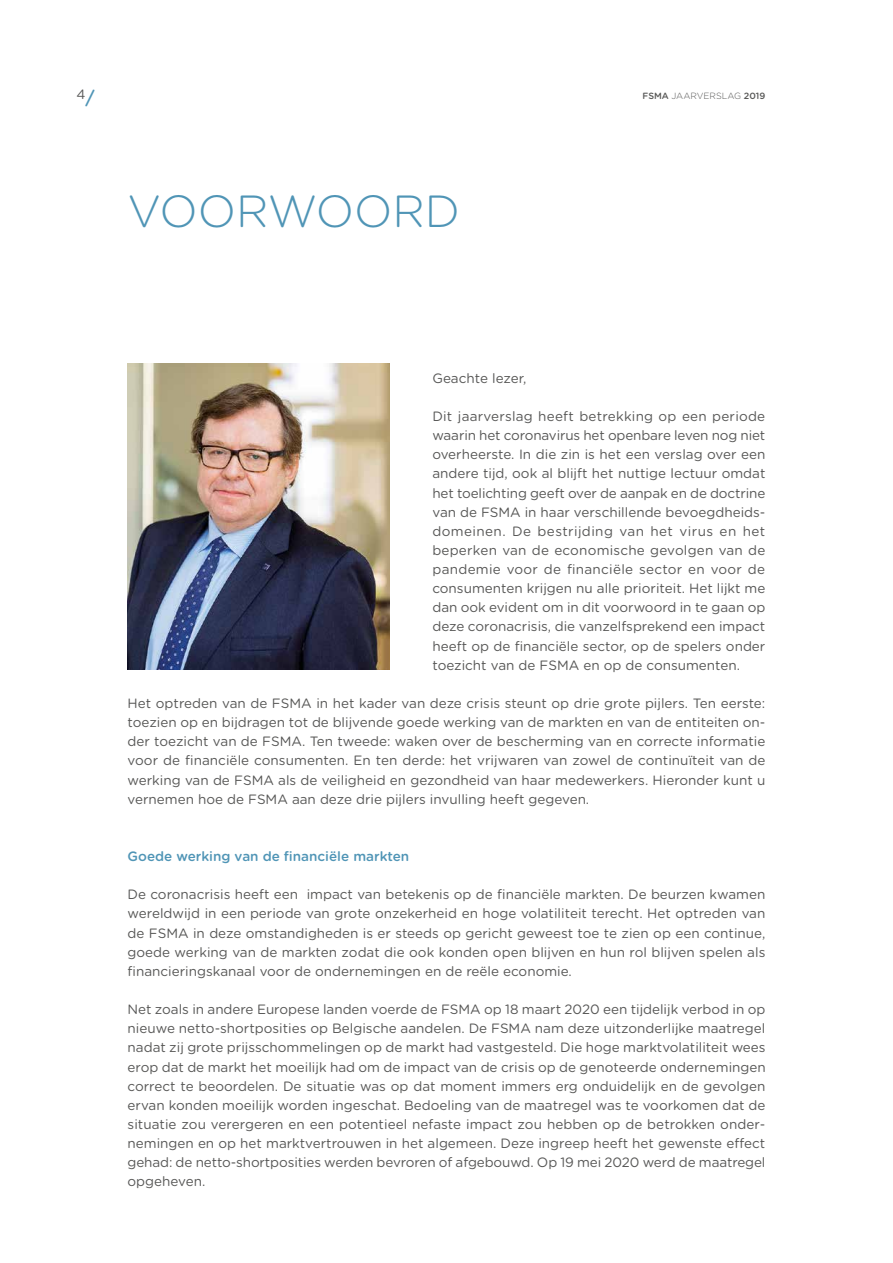
<style>
.page{position:relative;width:893px;height:1263px;background:#fff}
.page>*{position:absolute;margin:0;border:0;box-sizing:border-box;transform-origin:0 0}
.t1{font:300 45px "Gotham Rounded";color:#5095b6}
.t2{font:13.5px/19.2px "Gotham Rounded";color:#575756;text-align:justify}
.t3{font:500 13.5px "Gotham Rounded";color:#5095b6}
.t4{font:300 9px "Gotham Rounded";color:#575756}
.s1{font-weight:500;font-size:18px;color:#5095b6}
.s2{font-weight:500}
</style>
<div class="page">
<img style="left:128px;top:364px;width:262px;height:306px">
<p class="t2" style="left:77px;top:84px;width:20px">4<span class="s1">/</span></p>
<p class="t4" style="left:642px;top:90px;width:124px"><span class="s2">FSMA</span> JAARVERSLAG <span class="s2">2019</span></p>
<h1 class="t1" style="left:128px;top:181px;width:334px">VOORWOORD</h1>
<p class="t2" style="left:432px;top:368px;width:95px">Geachte lezer,</p>
<p class="t2" style="left:432px;top:406px;width:335px">Dit jaarverslag heeft betrekking op een periode waarin het coronavirus het openbare leven nog niet overheerste. In die zin is het een verslag over een andere tijd, ook al blijft het nuttige lectuur omdat het toelichting geeft over de aanpak en de doctrine van de FSMA in haar verschillende bevoegdheids&shy;domeinen. De bestrijding van het virus en het beperken van de economische gevolgen van de pandemie voor de financiële sector en voor de consumenten krijgen nu alle prioriteit. Het lijkt me dan ook evident om in dit voorwoord in te gaan op deze coronacrisis, die vanzelfsprekend een impact heeft op de financiële sector, op de spelers onder toezicht van de FSMA en op de consumenten.</p>
<p class="t2" style="left:128px;top:693px;width:639px">Het optreden van de FSMA in het kader van deze crisis steunt op drie grote pijlers. Ten eerste: toezien op en bijdragen tot de blijvende goede werking van de markten en van de entiteiten on&shy;der toezicht van de FSMA. Ten tweede: waken over de bescherming van en correcte informatie voor de financiële consumenten. En ten derde: het vrijwaren van zowel de continuïteit van de werking van de FSMA als de veiligheid en gezondheid van haar medewerkers. Hieronder kunt u vernemen hoe de FSMA aan deze drie pijlers invulling heeft gegeven.</p>
<p class="t3" style="left:128px;top:847px;width:283px">Goede werking van de financiële markten</p>
<p class="t2" style="left:128px;top:884px;width:639px">De coronacrisis heeft een impact van betekenis op de financiële markten. De beurzen kwamen wereldwijd in een periode van grote onzekerheid en hoge volatiliteit terecht. Het optreden van de FSMA in deze omstandigheden is er steeds op gericht geweest toe te zien op een continue, goede werking van de markten zodat die ook konden open blijven en hun rol blijven spelen als financieringskanaal voor de ondernemingen en de reële economie.</p>
<p class="t2" style="left:128px;top:999px;width:640px">Net zoals in andere Europese landen voerde de FSMA op 18 maart 2020 een tijdelijk verbod in op nieuwe netto-shortposities op Belgische aandelen. De FSMA nam deze uitzonderlijke maatregel nadat zij grote prijsschommelingen op de markt had vastgesteld. Die hoge marktvolatiliteit wees erop dat de markt het moeilijk had om de impact van de crisis op de genoteerde ondernemingen correct te beoordelen. De situatie was op dat moment immers erg onduidelijk en de gevolgen ervan konden moeilijk worden ingeschat. Bedoeling van de maatregel was te voorkomen dat de situatie zou verergeren en een potentieel nefaste impact zou hebben op de betrokken onder&shy;nemingen en op het marktvertrouwen in het algemeen. Deze ingreep heeft het gewenste effect gehad: de netto-shortposities werden bevroren of afgebouwd. Op 19 mei 2020 werd de maatregel opgeheven.</p>
</div>
